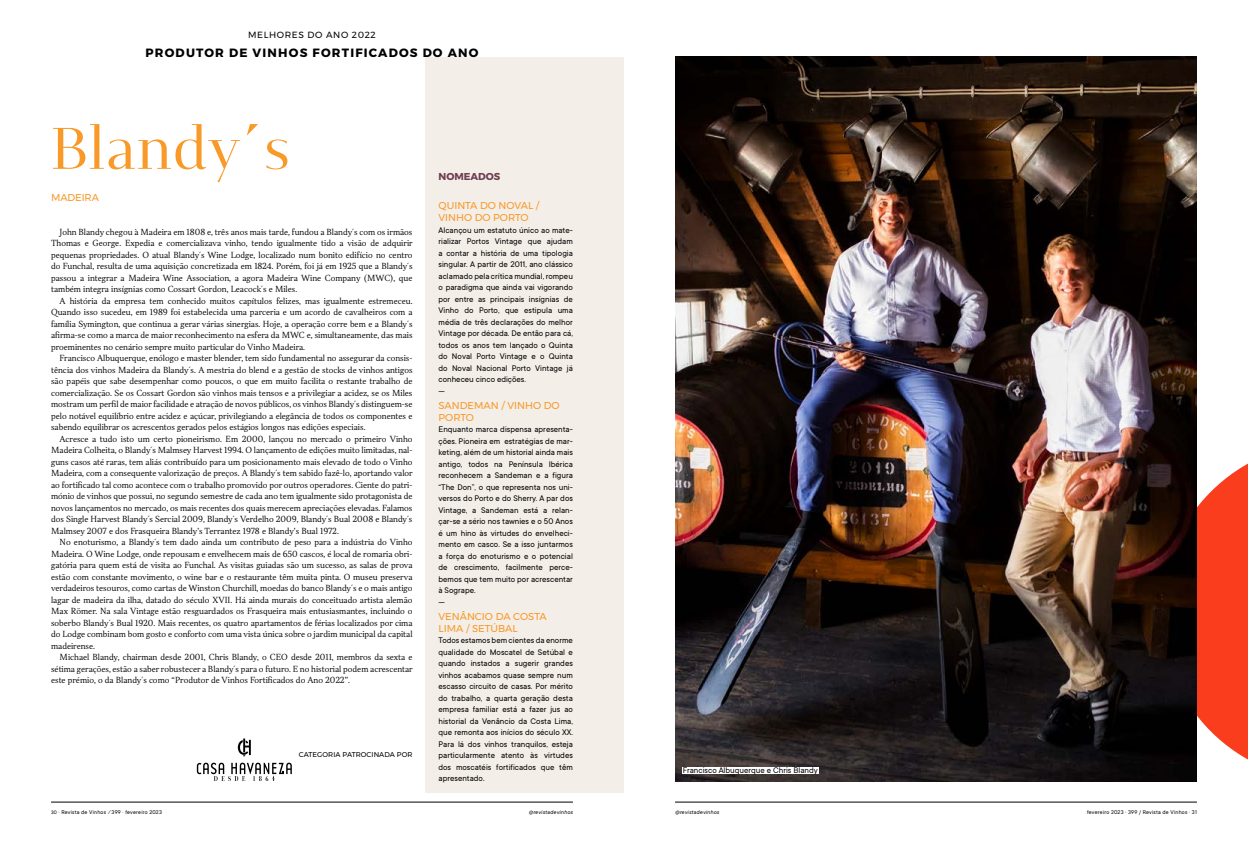
<style>
.page{position:relative;width:1248px;height:842px;background:#fff}
.page>*{position:absolute;margin:0;border:0;box-sizing:border-box;transform-origin:0 0}
.t1{font:64px "Mixta Didone";letter-spacing:.02em;color:#f89928}
.t2{font:700 12px "Montserrat";letter-spacing:.1em;color:#000}
.t3{font:10px/12px "Montserrat";color:#f89928}
.t4{font:700 10px "Montserrat";color:#6e3f52}
.t5{font:9px/11.5px "TT Commons";color:#000}
.t6{font:9px "Montserrat";letter-spacing:.07em;color:#000}
.t7{font:300 8px/11.5px "TT Jenevers";color:#000;text-align:justify}
.t8{font:7px "Montserrat";letter-spacing:.01em;color:#000}
.t9{font:6px "TT Commons";letter-spacing:.03em;color:#000}
.t10{font:italic 6px "TT Commons";letter-spacing:.03em;color:#000}
.s1{font-size:5.5px}
</style>
<div class="page">
<svg style="left:1196px;top:442px;width:51px;height:339px"></svg>
<img style="left:675px;top:57px;width:521px;height:724px">
<div style="left:425px;top:57px;width:199px;height:735px;background:#f4eee8"></div>
<div style="left:682px;top:767px;width:136px;height:7px;background:#fff"></div>
<svg style="left:197px;top:763px;width:95px;height:18px"></svg>
<svg style="left:238px;top:738px;width:13px;height:18px"></svg>
<hr style="left:51px;top:802px;width:522px;height:1px;background:#000">
<hr style="left:675px;top:802px;width:521px;height:1px;background:#000">
<p class="t6" style="left:248px;top:28px;width:129px">MELHORES DO ANO 2022</p>
<h2 class="t2" style="left:145px;top:43px;width:334px">PRODUTOR DE VINHOS FORTIFICADOS DO ANO</h2>
<h1 class="t1" style="left:51px;top:111px;width:240px">Blandy´s</h1>
<p class="t3" style="left:51px;top:191px;width:49px">MADEIRA</p>
<p class="t7" style="left:51px;top:226px;width:363px;text-indent:9px">John Blandy chegou à Madeira em 1808 e, três anos mais tarde, fundou a Blandy´s com os irmãos Thomas e George. Expedia e comercializava vinho, tendo igualmente tido a visão de adquirir pequenas propriedades. O atual Blandy´s Wine Lodge, localizado num bonito edifício no centro do Funchal, resulta de uma aquisição concretizada em 1824. Porém, foi já em 1925 que a Blandy´s passou a integrar a Madeira Wine Association, a agora Madeira Wine Company (MWC), que também integra insígnias como Cossart Gordon, Leacock´s e Miles.</p>
<p class="t7" style="left:51px;top:295px;width:363px;text-indent:9px">A história da empresa tem conhecido muitos capítulos felizes, mas igualmente estremeceu.<br>Quando isso sucedeu, em 1989 foi estabelecida uma parceria e um acordo de cavalheiros com a família Symington, que continua a gerar várias sinergias. Hoje, a operação corre bem e a Blandy´s afirma-se como a marca de maior reconhecimento na esfera da MWC e, simultaneamente, das mais proeminentes no cenário sempre muito particular do Vinho Madeira.</p>
<p class="t7" style="left:51px;top:352px;width:363px;text-indent:9px">Francisco Albuquerque, enólogo e master blender, tem sido fundamental no assegurar da consis&shy;tência dos vinhos Madeira da Blandy´s. A mestria do blend e a gestão de stocks de vinhos antigos são papéis que sabe desempenhar como poucos, o que em muito facilita o restante trabalho de comercialização. Se os Cossart Gordon são vinhos mais tensos e a privilegiar a acidez, se os Miles mostram um perfil de maior facilidade e atração de novos públicos, os vinhos Blandy´s distinguem-se pelo notável equilíbrio entre acidez e açúcar, privilegiando a elegância de todos os componentes e sabendo equilibrar os acrescentos gerados pelos estágios longos nas edições especiais.</p>
<p class="t7" style="left:51px;top:433px;width:363px;text-indent:9px">Acresce a tudo isto um certo pioneirismo. Em 2000, lançou no mercado o primeiro Vinho Madeira Colheita, o Blandy´s Malmsey Harvest 1994. O lançamento de edições muito limitadas, nal&shy;guns casos até raras, tem aliás contribuído para um posicionamento mais elevado de todo o Vinho Madeira, com a consequente valorização de preços. A Blandy´s tem sabido fazê-lo, aportando valor ao fortificado tal como acontece com o trabalho promovido por outros operadores. Ciente do patri&shy;mónio de vinhos que possui, no segundo semestre de cada ano tem igualmente sido protagonista de novos lançamentos no mercado, os mais recentes dos quais merecem apreciações elevadas. Falamos dos Single Harvest Blandy´s Sercial 2009, Blandy´s Verdelho 2009, Blandy´s Bual 2008 e Blandy´s Malmsey 2007 e dos Frasqueira Blandy’s Terrantez 1978 e Blandy’s Bual 1972.</p>
<p class="t7" style="left:51px;top:536px;width:363px;text-indent:9px">No enoturismo, a Blandy´s tem dado ainda um contributo de peso para a indústria do Vinho Madeira. O Wine Lodge, onde repousam e envelhecem mais de 650 cascos, é local de romaria obri&shy;gatória para quem está de visita ao Funchal. As visitas guiadas são um sucesso, as salas de prova estão com constante movimento, o wine bar e o restaurante têm muita pinta. O museu preserva verdadeiros tesouros, como cartas de Winston Churchill, moedas do banco Blandy´s e o mais antigo lagar de madeira da ilha, datado do século XVII. Há ainda murais do conceituado artista alemão Max Römer. Na sala Vintage estão resguardados os Frasqueira mais entusiasmantes, incluindo o soberbo Blandy´s Bual 1920. Mais recentes, os quatro apartamentos de férias localizados por cima do Lodge combinam bom gosto e conforto com uma vista única sobre o jardim municipal da capital madeirense.</p>
<p class="t7" style="left:51px;top:651px;width:363px;text-indent:9px">Michael Blandy, chairman desde 2001, Chris Blandy, o CEO desde 2011, membros da sexta e sétima gerações, estão a saber robustecer a Blandy´s para o futuro. E no historial podem acrescentar este prémio, o da Blandy´s como “Produtor de Vinhos Fortificados do Ano 2022”.</p>
<p class="t8" style="left:299px;top:749px;width:115px">CATEGORIA PATROCINADA POR</p>
<p class="t4" style="left:438px;top:168px;width:63px">NOMEADOS</p>
<p class="t3" style="left:438px;top:200px;width:102px">QUINTA DO NOVAL /<br>VINHO DO PORTO</p>
<p class="t5" style="left:438px;top:224px;width:136px">Alcançou um estatuto único ao mate&shy;rializar Portos Vintage que ajudam a contar a história de uma tipologia singular. A partir de 2011, ano clássico aclamado pela crítica mundial, rompeu o paradigma que ainda vai vigorando por entre as principais insígnias de<br>Vinho do Porto, que estipula uma média de três declarações do melhor<br>Vintage por década. De então para cá, todos os anos tem lançado o Quinta do Noval Porto Vintage e o Quinta do Noval Nacional Porto Vintage já conheceu cinco edições.<br>—</p>
<p class="t3" style="left:438px;top:399px;width:122px">SANDEMAN / VINHO DO<br>PORTO</p>
<p class="t5" style="left:438px;top:423px;width:136px">Enquanto marca dispensa apresenta&shy;ções. Pioneira em estratégias de mar&shy;keting, além de um historial ainda mais antigo, todos na Península Ibérica reconhecem a Sandeman e a figura “The Don”, o que representa nos uni&shy;versos do Porto e do Sherry. A par dos<br>Vintage, a Sandeman está a relan&shy;çar-se a sério nos tawnies e o 50 Anos é um hino às virtudes do envelheci&shy;mento em casco. Se a isso juntarmos a força do enoturismo e o potencial de crescimento, facilmente perce&shy;bemos que tem muito por acrescentar à Sogrape.<br>—</p>
<p class="t3" style="left:438px;top:610px;width:110px">VENÂNCIO DA COSTA<br>LIMA / SETÚBAL</p>
<p class="t5" style="left:438px;top:634px;width:136px;text-align:justify">Todos estamos bem cientes da enorme qualidade do Moscatel de Setúbal e quando instados a sugerir grandes vinhos acabamos quase sempre num escasso circuito de casas. Por mérito do trabalho, a quarta geração desta empresa familiar está a fazer jus ao historial da Venâncio da Costa Lima, que remonta aos inícios do século XX.<br>Para lá dos vinhos tranquilos, esteja particularmente atento às virtudes dos moscatéis fortificados que têm apresentado.</p>
<p class="t5" style="left:682px;top:764px;width:137px">Francisco Albuquerque e Chris Blandy</p>
<p class="t9" style="left:51px;top:808px;width:112px"><span class="s1">30</span> · Revista de Vinhos ⁄ 399 · fevereiro 2023</p>
<p class="t10" style="left:528px;top:808px;width:46px">@revistadevinhos</p>
<p class="t10" style="left:675px;top:808px;width:46px">@revistadevinhos</p>
<p class="t9" style="left:1086px;top:808px;width:111px">fevereiro 2023 · 399 / Revista de Vinhos · 31</p>
</div>
